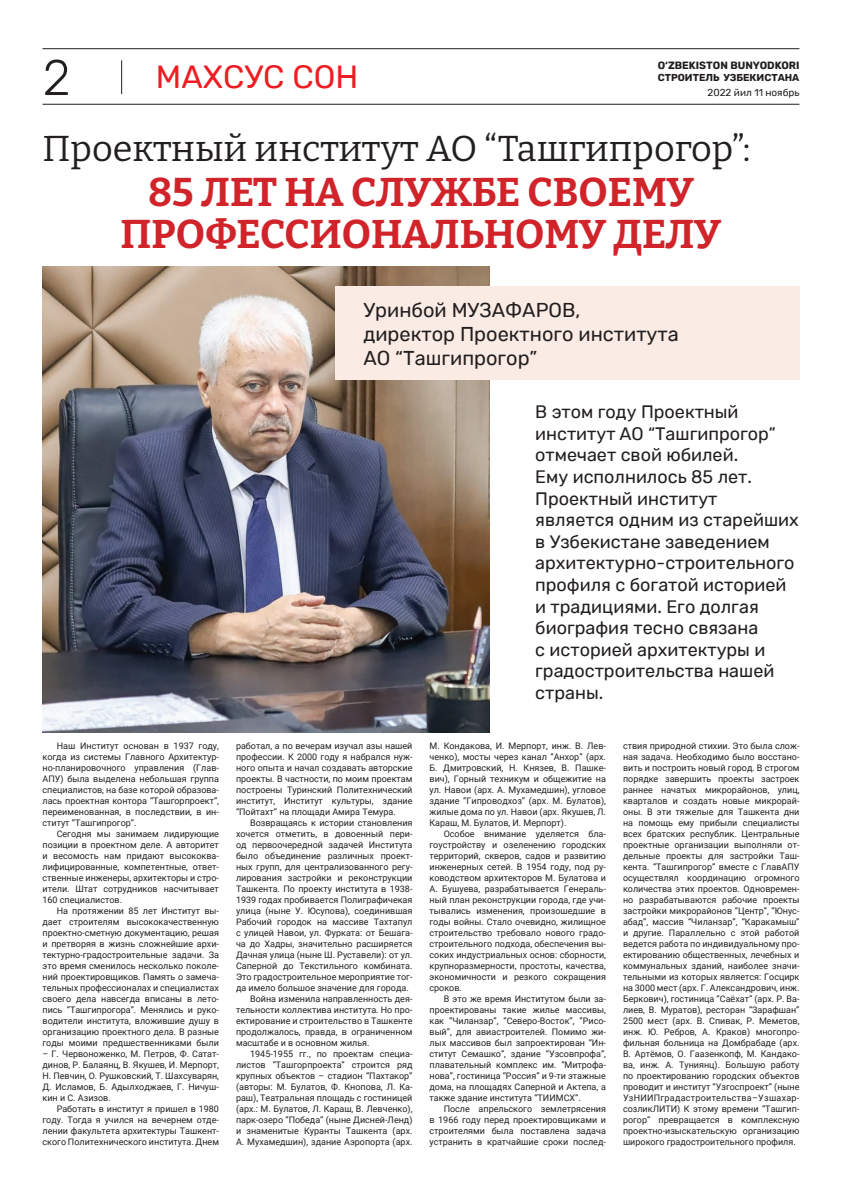
<style>
.page{position:relative;width:842px;height:1191px;background:#fff}
.page>*{position:absolute;margin:0;border:0;box-sizing:border-box;transform-origin:0 0}
.t1{font:300 50px "Rubik";color:#231f20}
.t2{font:700 40px/42px "Bitter";letter-spacing:-.015em;color:#d1232a;text-align:center}
.t3{font:36px "Bitter";color:#231f20}
.t4{font:32px "Rubik";color:#ee1d23}
.t5{font:20px/24px "Rubik";color:#231f20}
.t6{font:18px/21.6px "Rubik";color:#231f20}
.t7{font:700 10.5px "Rubik";color:#231f20}
.t8{font:700 10px "Rubik";color:#231f20}
.t9{font:10px "Rubik";color:#231f20}
.t10{font:9px/11px "Roboto";color:#231f20;text-align:justify}
</style>
<div class="page">
<hr style="left:43px;top:48px;width:756px;height:1px;background:#231f20">
<hr style="left:43px;top:104px;width:756px;height:1px;background:#231f20">
<hr style="left:121px;top:60px;width:1px;height:34px;background:#231f20">
<img style="left:43px;top:267px;width:447px;height:465px">
<div style="left:335px;top:287px;width:464px;height:93px;background:#faebe4"></div>
<h1 class="t1" style="left:43px;top:50px;width:29px">2</h1>
<p class="t7" style="left:658px;top:59px;width:143px">O‘ZBEKISTON BUNYODKORI</p>
<h3 class="t4" style="left:156px;top:59px;width:204px">МАХСУС СОН</h3>
<p class="t8" style="left:658px;top:72px;width:143px">СТРОИТЕЛЬ УЗБЕКИСТАНА</p>
<p class="t9" style="left:707px;top:87px;width:93px">2022 йил 11 ноябрь</p>
<h3 class="t3" style="left:43px;top:126px;width:709px">Проектный институт АО “Ташгипрогор”:</h3>
<h2 class="t2" style="left:121px;top:170px;width:602px">85 ЛЕТ НА СЛУЖБЕ СВОЕМУ<br>ПРОФЕССИОНАЛЬНОМУ ДЕЛУ</h2>
<p class="t10" style="left:43px;top:740px;width:178px;text-indent:14px">Наш Институт основан в 1937 году, когда из системы Главного Архитектур&shy;но-планировочного управления (Глав-АПУ) была выделена небольшая группа специалистов, на базе которой образова&shy;лась проектная контора “Ташгорпроект”, переименованная, в последствии, в ин&shy;ститут “Ташгипрогор”.</p>
<p class="t10" style="left:43px;top:828px;width:178px;text-indent:14px">Сегодня мы занимаем лидирующие позиции в проектном деле. А авторитет и весомость нам придают высококва&shy;лифицированные, компетентные, ответ&shy;ственные инженеры, архитекторы и стро&shy;ители. Штат сотрудников насчитывает 160 специалистов.</p>
<p class="t10" style="left:43px;top:905px;width:178px;text-indent:14px">На протяжении 85 лет Институт вы&shy;дает строителям высококачественную проектно-сметную документацию, решая и претворяя в жизнь сложнейшие архи&shy;тектурно-градостроительные задачи. За это время сменилось несколько поколе&shy;ний проектировщиков. Память о замеча&shy;тельных профессионалах и специалистах своего дела навсегда вписаны в лето&shy;пись “Ташгипрогора”. Менялись и руко&shy;водители института, вложившие душу в организацию проектного дела. В разные годы моими предшественниками были</p>
<p class="t10" style="left:43px;top:1048px;width:178px">– Г. Червоноженко, М. Петров, Ф. Сатат&shy;динов, Р. Балаянц, В. Якушев, И. Мерпорт, Н. Певчин, О. Рушковский, Т. Шахсуварян, Д. Исламов, Б. Адылходжаев, Г. Ничуш&shy;кин и С. Азизов.</p>
<p class="t10" style="left:43px;top:1103px;width:178px;text-indent:14px">Работать в институт я пришел в 1980 году. Тогда я учился на вечернем отде&shy;лении факультета архитектуры Ташкент&shy;ского Политехнического института. Днем</p>
<h3 class="t5" style="left:363px;top:298px;width:317px">Уринбой МУЗАФАРОВ,<br>директор Проектного института<br>АО “Ташгипрогор”</h3>
<p class="t6" style="left:535px;top:401px;width:265px">В этом году Проектный институт АО “Ташгипрогор” отмечает свой юбилей.<br>Ему исполнилось 85 лет.<br>Проектный институт является одним из старейших в Узбекистане заведением архитектурно-строительного профиля с богатой историей и традициями. Его долгая биография тесно связана<br>с историей архитектуры и градостроительства нашей страны.</p>
<p class="t10" style="left:236px;top:740px;width:178px">работал, а по вечерам изучал азы нашей профессии. К 2000 году я набрался нуж&shy;ного опыта и начал создавать авторские проекты. В частности, по моим проектам построены Туринский Политехнический институт, Институт культуры, здание “Пойтахт” на площади Амира Темура.</p>
<p class="t10" style="left:250px;top:817px;width:164px">Возвращаясь к истории становления</p>
<p class="t10" style="left:236px;top:828px;width:178px">хочется отметить, в довоенный пери-</p>
<p class="t10" style="left:236px;top:839px;width:178px">од первоочередной задачей Института</p>
<p class="t10" style="left:236px;top:850px;width:178px">было объединение различных проект-</p>
<p class="t10" style="left:236px;top:861px;width:178px">ных групп, для централизованного регу-</p>
<p class="t10" style="left:236px;top:872px;width:178px">лирования застройки и реконструкции</p>
<p class="t10" style="left:236px;top:883px;width:178px">Ташкента. По проекту института в 1938-</p>
<p class="t10" style="left:236px;top:894px;width:178px">1939 годах пробивается Полиграфичекая</p>
<p class="t10" style="left:236px;top:905px;width:178px">улица (ныне У. Юсупова), соединившая</p>
<p class="t10" style="left:236px;top:916px;width:178px">Рабочий городок на массиве Тахтапул</p>
<p class="t10" style="left:236px;top:927px;width:178px">с улицей Навои, ул. Фурката: от Бешага-</p>
<p class="t10" style="left:236px;top:938px;width:178px">ча до Хадры, значительно расширяется</p>
<p class="t10" style="left:236px;top:949px;width:178px">Дачная улица (ныне Ш. Руставели): от ул.</p>
<p class="t10" style="left:236px;top:960px;width:178px">Саперной до Текстильного комбината.</p>
<p class="t10" style="left:236px;top:971px;width:178px">Это градостроительное мероприятие тог-</p>
<p class="t10" style="left:236px;top:982px;width:174px">да имело большое значение для города.</p>
<p class="t10" style="left:250px;top:993px;width:164px">Война изменила направленность дея-</p>
<p class="t10" style="left:236px;top:1004px;width:178px">тельности коллектива института. Но про-</p>
<p class="t10" style="left:236px;top:1015px;width:178px">ектирование и строительство в Ташкенте</p>
<p class="t10" style="left:236px;top:1026px;width:178px">продолжалось, правда, в ограниченном</p>
<p class="t10" style="left:236px;top:1037px;width:135px">масштабе и в основном жилья.</p>
<p class="t10" style="left:250px;top:1048px;width:164px">1945-1955 гг., по проектам специа-</p>
<p class="t10" style="left:236px;top:1059px;width:178px">листов “Ташгорпроекта” строится ряд</p>
<p class="t10" style="left:236px;top:1070px;width:178px">крупных объектов – стадион “Пахтакор”</p>
<p class="t10" style="left:236px;top:1081px;width:178px">(авторы: М. Булатов, Ф. Кнопова, Л. Ка-</p>
<p class="t10" style="left:236px;top:1092px;width:178px">раш), Театральная площадь с гостиницей</p>
<p class="t10" style="left:236px;top:1103px;width:178px">(арх.: М. Булатов, Л. Караш, В. Левченко),</p>
<p class="t10" style="left:236px;top:1114px;width:178px">парк-озеро “Победа” (ныне Дисней-Ленд)</p>
<p class="t10" style="left:236px;top:1125px;width:178px">и знаменитые Куранты Ташкента (арх.</p>
<p class="t10" style="left:236px;top:1136px;width:178px">А. Мухамедшин), здание Аэропорта (арх.</p>
<p class="t10" style="left:429px;top:740px;width:178px">М. Кондакова, И. Мерпорт, инж. В. Лев&shy;ченко), мосты через канал “Анхор” (арх.<br>Б. Дмитровский, Н. Князев, В. Пашке&shy;вич), Горный техникум и общежитие на ул. Навои (арх. А. Мухамедшин), угловое здание “Гипроводхоз” (арх. М. Булатов), жилые дома по ул. Навои (арх. Якушев, Л.<br>Караш, М. Булатов, И. Мерпорт).</p>
<p class="t10" style="left:429px;top:828px;width:178px;text-indent:14px">Особое внимание уделяется бла&shy;гоустройству и озеленению городских территорий, скверов, садов и развитию инженерных сетей. В 1954 году, под ру&shy;ководством архитекторов М. Булатова и А. Бушуева, разрабатывается Генераль&shy;ный план реконструкции города, где учи&shy;тывались изменения, произошедшие в годы войны. Стало очевидно, жилищное строительство требовало нового градо&shy;строительного подхода, обеспечения вы&shy;соких индустриальных основ: сборности, крупноразмерности, простоты, качества, экономичности и резкого сокращения сроков.</p>
<p class="t10" style="left:429px;top:993px;width:178px;text-indent:14px">В это же время Институтом были за&shy;проектированы такие жилье массивы, как “Чиланзар”, “Северо-Восток”, “Рисо&shy;вый”, для авиастроителей. Помимо жи&shy;лых массивов был запроектирован “Ин&shy;ститут Семашко”, здание “Узсовпрофа”, плавательный комплекс им. “Митрофа&shy;нова”, гостиница “Россия” и 9-ти этажные дома, на площадях Саперной и Актепа, а также здание института “ТИИМСХ”.</p>
<p class="t10" style="left:429px;top:1103px;width:178px;text-indent:14px">После апрельского землетрясения в 1966 году перед проектировщиками и строителями была поставлена задача устранить в кратчайшие сроки послед-</p>
<p class="t10" style="left:623px;top:740px;width:178px">ствия природной стихии. Это была слож&shy;ная задача. Необходимо было восстано&shy;вить и построить новый город. В строгом порядке завершить проекты застроек раннее начатых микрорайонов, улиц, кварталов и создать новые микрорай&shy;оны. В эти тяжелые для Ташкента дни на помощь ему прибыли специалисты всех братских республик. Центральные проектные организации выполняли от&shy;дельные проекты для застройки Таш&shy;кента. “Ташгипрогор” вместе с ГлавАПУ осуществлял координацию огромного количества этих проектов. Одновремен&shy;но разрабатываются рабочие проекты застройки микрорайонов “Центр”, “Юнус&shy;абад”, массив “Чиланзар”, “Каракамыш” и другие. Параллельно с этой работой ведется работа по индивидуальному про&shy;ектированию общественных, лечебных и коммунальных зданий, наиболее значи&shy;тельными из которых является: Госцирк на 3000 мест (арх. Г. Александрович, инж.<br>Беркович), гостиница “Саёхат” (арх. Р. Ва&shy;лиев, В. Муратов), ресторан “Зарафшан” 2500 мест (арх. В. Спивак, Р. Меметов, инж. Ю. Ребров, А. Краков) многопро&shy;фильная больница на Домбрабаде (арх.<br>В. Артёмов, О. Гаазенкопф, М. Кандако&shy;ва, инж. А. Туниянц). Большую работу по проектированию городских объектов проводит и институт “Узгоспроект” (ныне УзНИИПградастроительства–Узшахар&shy;созликЛИТИ) К этому времени “Ташгип&shy;рогор” превращается в комплексную проектно-изыскательскую организацию широкого градостроительного профиля.</p>
</div>
